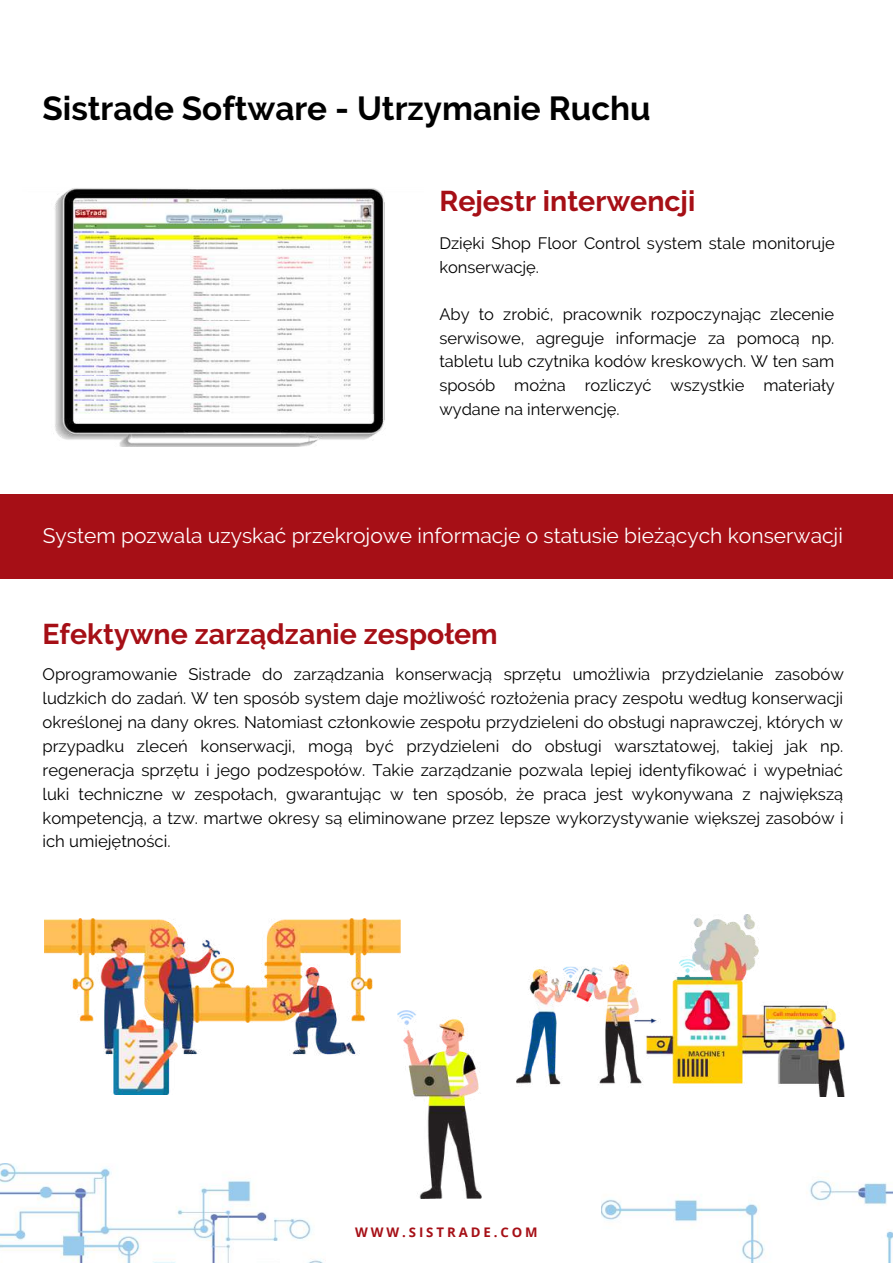
<style>
.page{position:relative;width:893px;height:1264px;background:#fff}
.page>*{position:absolute;margin:0;border:0;box-sizing:border-box;transform-origin:0 0}
.t1{font:700 33.15px "Raleway";color:#000}
.t2{font:700 28.5px "Raleway";color:#a60f16}
.t3{font:21px "Raleway";color:#fff}
.t4{font:16.65px/23.9px "Raleway";color:#000;text-align:justify}
.t5{font:16.5px/23.5px "Raleway";color:#000}
.t6{font:700 13.2px "Open Sans";letter-spacing:.22em;color:#a60f16}
</style>
<div class="page">
<img style="left:602px;top:1179px;width:290px;height:83px">
<img style="left:0;top:1163px;width:322px;height:99px">
<div style="left:0;top:494px;width:892px;height:85px;background:#a60f16"></div>
<img style="left:54px;top:188px;width:331px;height:259px">
<img style="left:45px;top:918px;width:355px;height:176px">
<img style="left:397px;top:1010px;width:84px;height:188px">
<img style="left:517px;top:914px;width:327px;height:182px">
<h1 class="t1" style="left:43px;top:89px;width:609px">Sistrade Software - Utrzymanie Ruchu</h1>
<h2 class="t2" style="left:439px;top:185px;width:257px">Rejestr interwencji</h2>
<p class="t5" style="left:439px;top:231px;width:397px">Dzięki Shop Floor Control system stale monitoruje konserwację.</p>
<p class="t5" style="left:439px;top:302px;width:397px;text-align:justify">Aby to zrobić, pracownik rozpoczynając zlecenie serwisowe, agreguje informacje za pomocą np. tabletu lub czytnika kodów kreskowych. W ten sam sposób można rozliczyć wszystkie materiały wydane na interwencję.</p>
<p class="t3" style="left:43px;top:523px;width:801px">System pozwala uzyskać przekrojowe informacje o statusie bieżących konserwacji</p>
<h2 class="t2" style="left:43px;top:617px;width:456px">Efektywne zarządzanie zespołem</h2>
<p class="t4" style="left:43px;top:662px;width:802px">Oprogramowanie Sistrade do zarządzania konserwacją sprzętu umożliwia przydzielanie zasobów ludzkich do zadań. W ten sposób system daje możliwość rozłożenia pracy zespołu według konserwacji określonej na dany okres. Natomiast członkowie zespołu przydzieleni do obsługi naprawczej, których w przypadku zleceń konserwacji, mogą być przydzieleni do obsługi warsztatowej, takiej jak np. regeneracja sprzętu i jego podzespołów. Takie zarządzanie pozwala lepiej identyfikować i wypełniać luki techniczne w zespołach, gwarantując w ten sposób, że praca jest wykonywana z największą kompetencją, a tzw. martwe okresy są eliminowane przez lepsze wykorzystywanie większej zasobów i ich umiejętności.</p>
<p class="t6" style="left:355px;top:1222px;width:184px">WWW.SISTRADE.COM</p>
</div>
